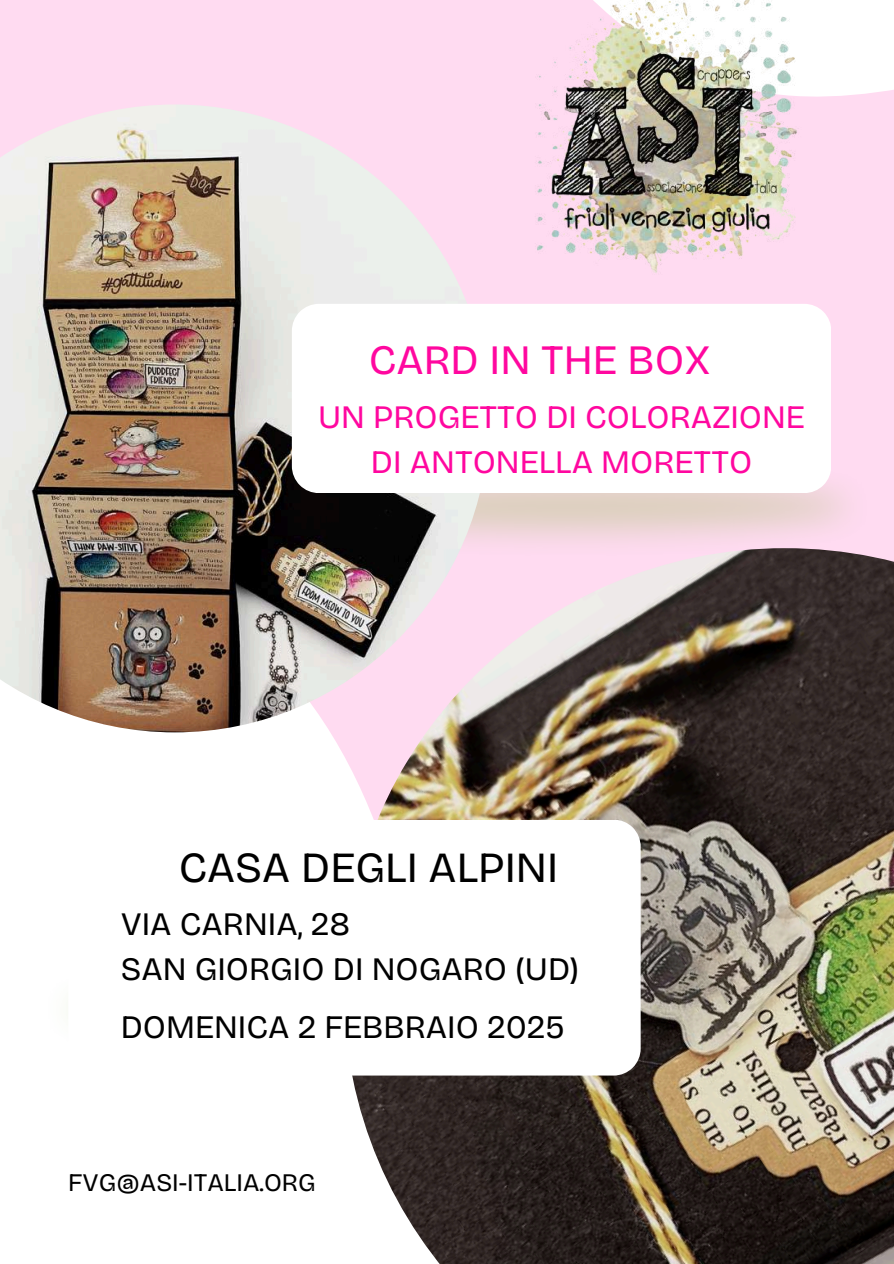
<style>
.page{position:relative;width:894px;height:1264px;background:#fff}
.page>*{position:absolute;margin:0;border:0;box-sizing:border-box;transform-origin:0 0}
.t1{font:42.9px "Bricolage Grotesque";color:#000}
.t2{font:41.85px "Bricolage Grotesque";color:#ff079f}
.t3{font:32.7px/45px "Bricolage Grotesque";color:#000}
.t4{font:32.7px/45px "Bricolage Grotesque";color:#ff079f;text-align:center}
.t5{font:25.2px "Bricolage Grotesque";color:#000}
</style>
<div class="page">
<svg style="left:0;top:0;width:893px;height:548px;background:#ffddf2"></svg>
<img style="left:343px;top:548px;width:550px;height:715px">
<img style="left:488px;top:453px;width:383px;height:106px">
<img style="left:640px;top:956px;width:7px;height:105px">
<svg style="left:343px;top:819px;width:297px;height:256px"></svg>
<img style="left:0;top:104px;width:488px;height:628px">
<svg style="left:292px;top:304px;width:538px;height:189px"></svg>
<img style="left:529px;top:0;width:275px;height:274px">
<p class="t2" style="left:368px;top:335px;width:343px">CARD IN THE BOX</p>
<p class="t4" style="left:318px;top:394px;width:488px">UN PROGETTO DI COLORAZIONE<br>DI ANTONELLA MORETTO</p>
<h1 class="t1" style="left:179px;top:842px;width:381px">CASA DEGLI ALPINI</h1>
<p class="t3" style="left:121px;top:901px;width:460px">VIA CARNIA, 28<br>SAN GIORGIO DI NOGARO (UD)</p>
<p class="t3" style="left:121px;top:1004px;width:445px">DOMENICA 2 FEBBRAIO 2025</p>
<p class="t5" style="left:68px;top:1167px;width:249px">FVG@ASI-ITALIA.ORG</p>
</div>
